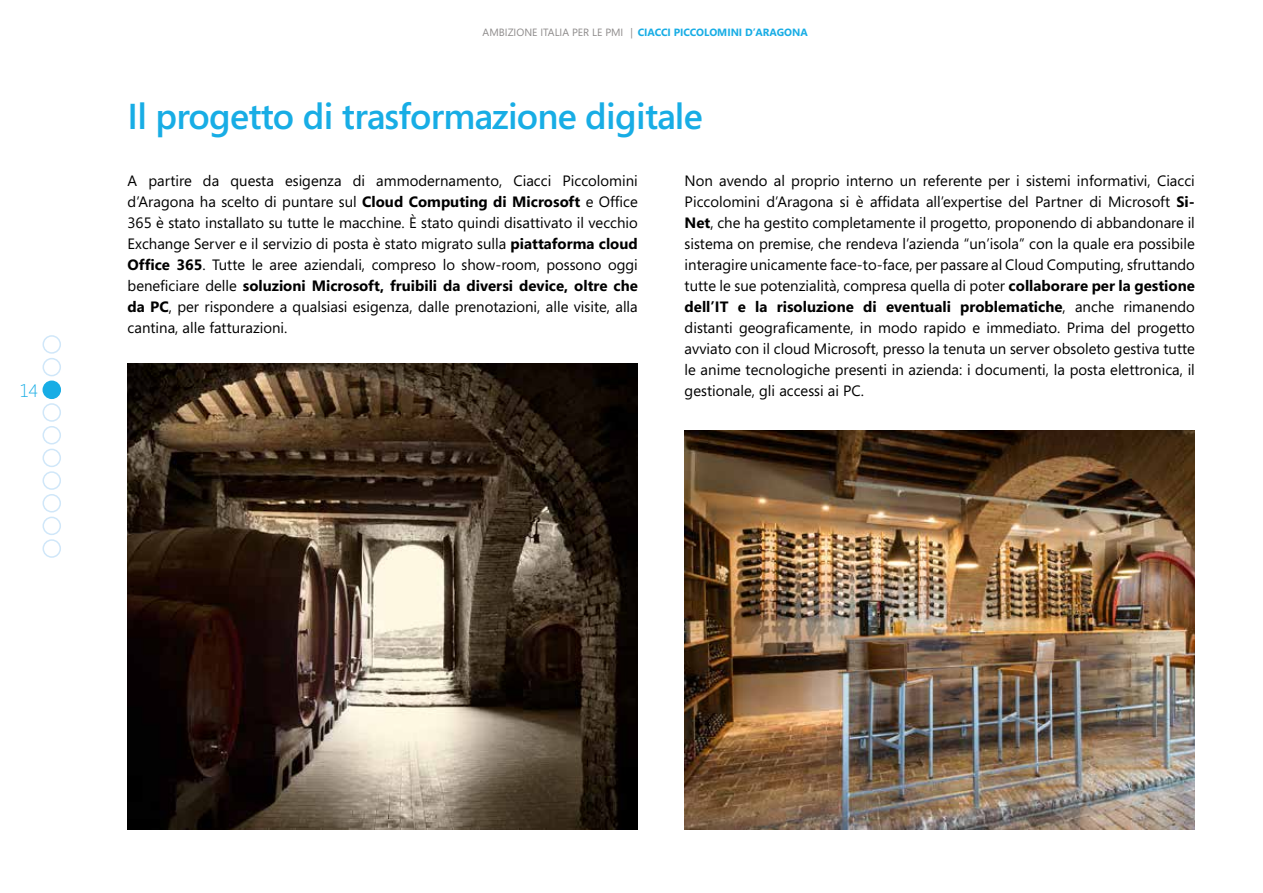
<style>
.page{position:relative;width:1263px;height:893px;background:#fff}
.page>*{position:absolute;margin:0;border:0;box-sizing:border-box;transform-origin:0 0}
.t1{font:600 36px "Segoe";letter-spacing:-.02em;color:#18ade5}
.t2{font:300 18px "Segoe";color:#18ade5}
.t3{font:15px/21px "Segoe";color:#000;text-align:justify}
.t4{font:700 10.5px "Segoe";color:#18ade5}
.s1{font-weight:400;color:#8e8b8b}
.s2{font-weight:700}
</style>
<div class="page">
<img style="left:685px;top:431px;width:510px;height:398px">
<img style="left:128px;top:364px;width:510px;height:465px">
<div style="left:43px;top:335px;width:18px;height:19px;border:2px solid #d0e7f9;border-radius:50%"></div>
<div style="left:43px;top:358px;width:18px;height:18px;border:2px solid #d0e7f9;border-radius:50%"></div>
<div style="left:43px;top:381px;width:17px;height:17px;background:#18ade5;border-radius:50%"></div>
<div style="left:43px;top:381px;width:18px;height:18px;border:2px solid #18ade5;border-radius:50%"></div>
<div style="left:43px;top:403px;width:18px;height:19px;border:2px solid #d0e7f9;border-radius:50%"></div>
<div style="left:43px;top:426px;width:18px;height:18px;border:2px solid #d0e7f9;border-radius:50%"></div>
<div style="left:43px;top:517px;width:18px;height:18px;border:2px solid #d0e7f9;border-radius:50%"></div>
<div style="left:43px;top:449px;width:18px;height:18px;border:2px solid #d0e7f9;border-radius:50%"></div>
<div style="left:43px;top:539px;width:18px;height:19px;border:2px solid #d0e7f9;border-radius:50%"></div>
<div style="left:43px;top:471px;width:18px;height:19px;border:2px solid #d0e7f9;border-radius:50%"></div>
<div style="left:43px;top:494px;width:18px;height:18px;border:2px solid #d0e7f9;border-radius:50%"></div>
<p class="t2" style="left:20px;top:378px;width:20px">14</p>
<p class="t4" style="left:483px;top:25px;width:327px"><span class="s1">AMBIZIONE ITALIA PER LE PMI |</span> CIACCI PICCOLOMINI D’ARAGONA</p>
<h1 class="t1" style="left:128px;top:92px;width:577px">Il progetto di trasformazione digitale</h1>
<p class="t3" style="left:128px;top:169px;width:512px">A partire da questa esigenza di ammodernamento, Ciacci Piccolomini d’Aragona ha scelto di puntare sul <span class="s2">Cloud Computing di Microsoft</span> e Office 365 è stato installato su tutte le macchine. È stato quindi disattivato il vecchio Exchange Server e il servizio di posta è stato migrato sulla <span class="s2">piattaforma cloud Office 365</span>. Tutte le aree aziendali, compreso lo show-room, possono oggi beneficiare delle <span class="s2">soluzioni Microsoft, fruibili da diversi device, oltre che da PC</span>, per rispondere a qualsiasi esigenza, dalle prenotazioni, alle visite, alla cantina, alle fatturazioni.</p>
<p class="t3" style="left:685px;top:169px;width:512px">Non avendo al proprio interno un referente per i sistemi informativi, Ciacci Piccolomini d’Aragona si è affidata all’expertise del Partner di Microsoft <span class="s2">Si-Net</span>, che ha gestito completamente il progetto, proponendo di abbandonare il sistema on premise, che rendeva l’azienda “un’isola” con la quale era possibile interagire unicamente face-to-face, per passare al Cloud Computing, sfruttando tutte le sue potenzialità, compresa quella di poter <span class="s2">collaborare per la gestione dell’IT e la risoluzione di eventuali problematiche</span>, anche rimanendo distanti geograficamente, in modo rapido e immediato. Prima del progetto avviato con il cloud Microsoft, presso la tenuta un server obsoleto gestiva tutte le anime tecnologiche presenti in azienda: i documenti, la posta elettronica, il gestionale, gli accessi ai PC.</p>
</div>
